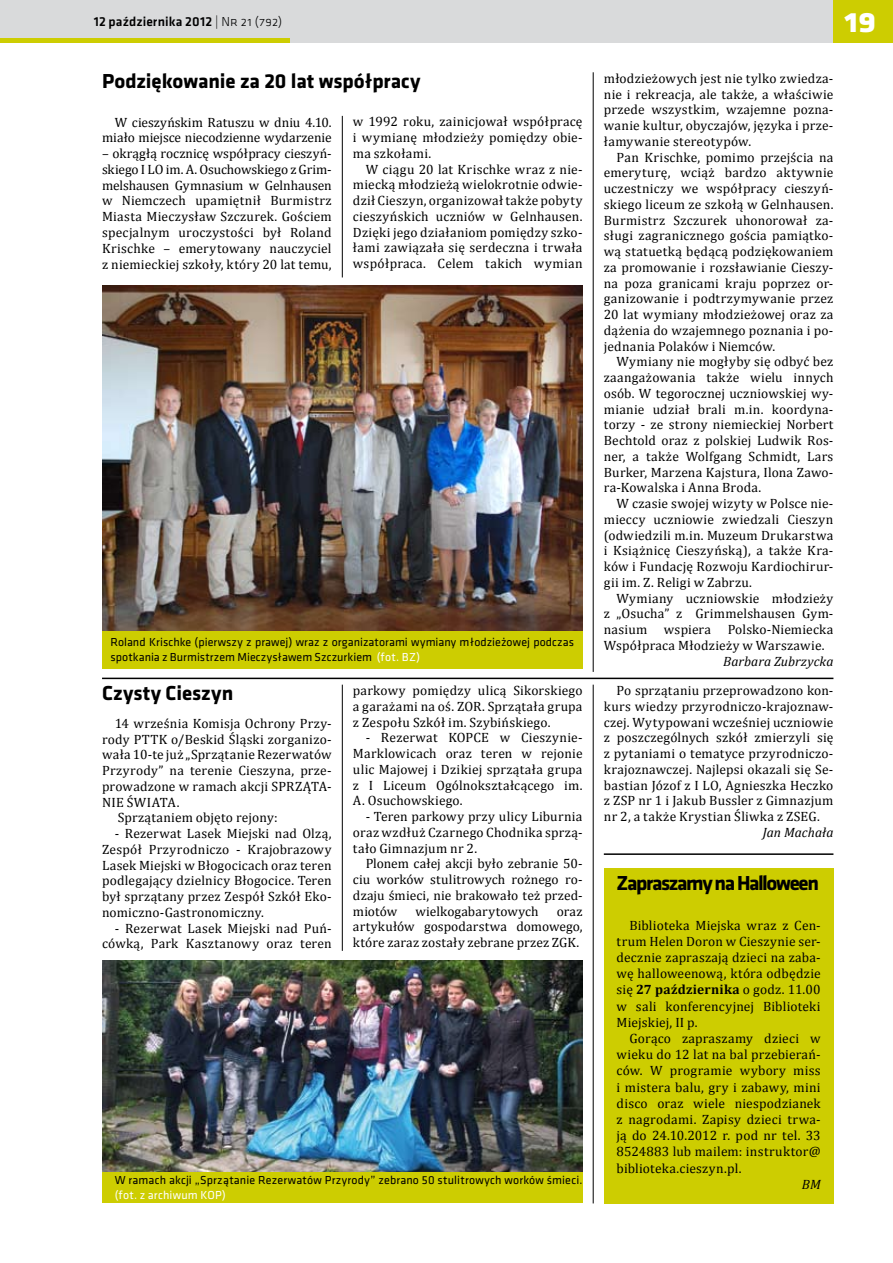
<style>
.page{position:relative;width:893px;height:1263px;background:#fff}
.page>*{position:absolute;margin:0;border:0;box-sizing:border-box;transform-origin:0 0}
.t1{font:700 36px "Klavika";color:#fff}
.t2{font:700 21px "Klavika";letter-spacing:-.005em;color:#000}
.t3{font:700 21px "Klavika";letter-spacing:-.065em;color:#000}
.t4{font:13.5px/15.8px "Cambria";letter-spacing:.015em;color:#000;text-align:justify}
.t5{font:13.5px/15.8px "Cambria";letter-spacing:-.005em;color:#000;text-align:right}
.t6{font:500 13.5px "Klavika";letter-spacing:.01em;color:#000}
.t7{font:italic 13.5px "Cambria";color:#000}
.t8{font:12px/14.4px "Klavika";letter-spacing:.01em;color:#000}
.t9{font:12px "Klavika";letter-spacing:.015em;color:#fff}
.s1{font-weight:300}
.s2{color:#fff}
.s3{font-weight:700}
</style>
<div class="page">
<div style="left:0;top:0;width:893px;height:43px;background:#d9dadb"></div>
<div style="left:833px;top:0;width:60px;height:43px;background:#cdcd01"></div>
<div style="left:0;top:38px;width:289px;height:5px;background:#cdcd01"></div>
<div style="left:604px;top:868px;width:229px;height:40px;background:#cdcd01"></div>
<img style="left:102px;top:286px;width:481px;height:345px">
<div style="left:102px;top:631px;width:481px;height:38px;background:#cdcd01"></div>
<img style="left:102px;top:960px;width:481px;height:212px">
<div style="left:604px;top:903px;width:229px;height:300px;background:#cdcd01"></div>
<hr style="left:102px;top:678px;width:731px;height:1px;background:#000">
<hr style="left:342px;top:116px;width:1px;height:161px;background:#000">
<hr style="left:593px;top:72px;width:1px;height:600px;background:#000">
<div style="left:102px;top:1172px;width:481px;height:31px;background:#cdcd01"></div>
<hr style="left:342px;top:685px;width:1px;height:266px;background:#000">
<hr style="left:593px;top:685px;width:1px;height:518px;background:#000">
<hr style="left:604px;top:853px;width:229px;height:2px;background:#000">
<p class="t6" style="left:94px;top:13px;width:190px">12 października 2012 <span class="s1">| Nr 21 (792)</span></p>
<h1 class="t1" style="left:844px;top:-6px;width:30px">19</h1>
<h2 class="t2" style="left:102px;top:66px;width:320px">Podziękowanie za 20 lat współpracy</h2>
<p class="t5" style="left:102px;top:114px;width:231px">W cieszyńskim Ratuszu w dniu 4.10. miało miejsce niecodzienne wydarzenie</p>
<p class="t4" style="left:102px;top:146px;width:231px">– okrągłą rocznicę współpracy cieszyń&shy;skiego I LO im. A. Osuchowskiego z Grim&shy;melshausen Gymnasium w Gelnhausen w Niemczech upamiętnił Burmistrz Miasta Mieczysław Szczurek. Gościem specjalnym uroczystości był Roland Krischke – emerytowany nauczyciel z niemieckiej szkoły, który 20 lat temu,</p>
<p class="t4" style="left:353px;top:114px;width:231px">w 1992 roku, zainicjował współpracę i wymianę młodzieży pomiędzy obie&shy;ma szkołami.</p>
<p class="t4" style="left:353px;top:161px;width:231px;text-indent:13px">W ciągu 20 lat Krischke wraz z nie&shy;miecką młodzieżą wielokrotnie odwie&shy;dził Cieszyn, organizował także pobyty cieszyńskich uczniów w Gelnhausen.<br>Dzięki jego działaniom pomiędzy szko&shy;łami zawiązała się serdeczna i trwała współpraca. Celem takich wymian</p>
<p class="t8" style="left:111px;top:635px;width:465px">Roland Krischke (pierwszy z prawej) wraz z organizatorami wymiany młodzieżowej podczas spotkania z Burmistrzem Mieczysławem Szczurkiem <span class="s2">(fot. BZ)</span></p>
<h2 class="t2" style="left:102px;top:678px;width:133px">Czysty Cieszyn</h2>
<p class="t4" style="left:115px;top:715px;width:218px">14 września Komisja Ochrony Przy-</p>
<p class="t4" style="left:102px;top:731px;width:231px">rody PTTK o/Beskid Śląski zorganizo-</p>
<p class="t4" style="left:102px;top:747px;width:231px">wała 10-te już „Sprzątanie Rezerwatów</p>
<p class="t4" style="left:102px;top:762px;width:231px">Przyrody” na terenie Cieszyna, prze-</p>
<p class="t4" style="left:102px;top:778px;width:231px">prowadzone w ramach akcji SPRZĄTA-</p>
<p class="t4" style="left:102px;top:794px;width:79px">NIE ŚWIATA.</p>
<p class="t4" style="left:118px;top:810px;width:161px">Sprzątaniem objęto rejony:</p>
<p class="t4" style="left:102px;top:825px;width:231px;text-indent:13px">- Rezerwat Lasek Miejski nad Olzą, Zespół Przyrodniczo - Krajobrazowy Lasek Miejski w Błogocicach oraz teren podlegający dzielnicy Błogocice. Teren był sprzątany przez Zespół Szkół Eko&shy;nomiczno-Gastronomiczny.</p>
<p class="t4" style="left:102px;top:920px;width:231px;text-align:right">- Rezerwat Lasek Miejski nad Puń&shy;cówką, Park Kasztanowy oraz teren</p>
<p class="t4" style="left:353px;top:683px;width:231px">parkowy pomiędzy ulicą Sikorskiego a garażami na oś. ZOR. Sprzątała grupa z Zespołu Szkół im. Szybińskiego.</p>
<p class="t4" style="left:353px;top:730px;width:231px;text-indent:13px">- Rezerwat KOPCE w Cieszynie-Marklowicach oraz teren w rejonie ulic Majowej i Dzikiej sprzątała grupa z I Liceum Ogólnokształcącego im.<br>A. Osuchowskiego.</p>
<p class="t4" style="left:353px;top:809px;width:231px;text-indent:13px">- Teren parkowy przy ulicy Liburnia oraz wzdłuż Czarnego Chodnika sprzą&shy;tało Gimnazjum nr 2.</p>
<p class="t4" style="left:353px;top:856px;width:231px;text-indent:13px">Plonem całej akcji było zebranie 50- ciu worków stulitrowych rożnego ro&shy;dzaju śmieci, nie brakowało też przed&shy;miotów</p>
<p class="t4" style="left:415px;top:903px;width:125px">wielkogabarytowych</p>
<p class="t4" style="left:353px;top:903px;width:231px;text-indent:204px">oraz artykułów gospodarstwa domowego, które zaraz zostały zebrane przez ZGK.</p>
<p class="t8" style="left:115px;top:1172px;width:469px">W ramach akcji „Sprzątanie Rezerwatów Przyrody” zebrano 50 stulitrowych worków śmieci.</p>
<p class="t9" style="left:115px;top:1187px;width:112px">(fot. z archiwum KOP)</p>
<p class="t4" style="left:604px;top:70px;width:231px">młodzieżowych jest nie tylko zwiedza&shy;nie i rekreacja, ale także, a właściwie przede wszystkim, wzajemne pozna&shy;wanie kultur, obyczajów, języka i prze&shy;łamywanie stereotypów.</p>
<p class="t4" style="left:604px;top:149px;width:231px;text-indent:13px">Pan Krischke, pomimo przejścia na emeryturę, wciąż bardzo aktywnie uczestniczy we współpracy cieszyń&shy;skiego liceum ze szkołą w Gelnhausen.<br>Burmistrz Szczurek uhonorował za&shy;sługi zagranicznego gościa pamiątko&shy;wą statuetką będącą podziękowaniem za promowanie i rozsławianie Cieszy&shy;na poza granicami kraju poprzez or&shy;ganizowanie i podtrzymywanie przez 20 lat wymiany młodzieżowej oraz za dążenia do wzajemnego poznania i po&shy;jednania Polaków i Niemców.</p>
<p class="t4" style="left:604px;top:354px;width:231px;text-indent:13px">Wymiany nie mogłyby się odbyć bez zaangażowania także wielu innych osób. W tegorocznej uczniowskiej wy&shy;mianie udział brali m.in. koordyna&shy;torzy - ze strony niemieckiej Norbert Bechtold oraz z polskiej Ludwik Ros&shy;ner, a także Wolfgang Schmidt, Lars Burker, Marzena Kajstura, Ilona Zawo&shy;ra-Kowalska i Anna Broda.</p>
<p class="t4" style="left:604px;top:496px;width:231px;text-indent:13px">W czasie swojej wizyty w Polsce nie&shy;mieccy uczniowie zwiedzali Cieszyn (odwiedzili m.in. Muzeum Drukarstwa i Książnicę Cieszyńską), a także Kra&shy;ków i Fundację Rozwoju Kardiochirur&shy;gii im. Z. Religi w Zabrzu.</p>
<p class="t4" style="left:604px;top:590px;width:231px;text-indent:13px">Wymiany uczniowskie młodzieży z „Osucha” z Grimmelshausen Gym&shy;nasium wspiera Polsko-Niemiecka Współpraca Młodzieży w Warszawie.</p>
<p class="t7" style="left:723px;top:653px;width:112px">Barbara Zubrzycka</p>
<p class="t4" style="left:604px;top:683px;width:231px;text-indent:13px">Po sprzątaniu przeprowadzono kon&shy;kurs wiedzy przyrodniczo-krajoznaw&shy;czej. Wytypowani wcześniej uczniowie z poszczególnych szkół zmierzyli się z pytaniami o tematyce przyrodniczo&shy;krajoznawczej. Najlepsi okazali się Se&shy;bastian Józof z I LO, Agnieszka Heczko z ZSP nr 1 i Jakub Bussler z Gimnazjum nr 2, a także Krystian Śliwka z ZSEG.</p>
<p class="t7" style="left:763px;top:824px;width:72px">Jan Machała</p>
<h2 class="t3" style="left:617px;top:868px;width:204px">Zapraszamy na Halloween</h2>
<p class="t4" style="left:617px;top:917px;width:206px;line-height:16.2px;text-indent:13px">Biblioteka Miejska wraz z Cen&shy;trum Helen Doron w Cieszynie ser&shy;decznie zapraszają dzieci na zaba&shy;wę halloweenową, która odbędzie się <span class="s3">27 października</span> o godz. 11.00 w sali konferencyjnej Biblioteki Miejskiej, II p.</p>
<p class="t4" style="left:617px;top:1030px;width:206px;line-height:16.2px;text-indent:13px">Gorąco zapraszamy dzieci w wieku do 12 lat na bal przebierań&shy;ców. W programie wybory miss i mistera balu, gry i zabawy, mini disco oraz wiele niespodzianek z nagrodami. Zapisy dzieci trwa&shy;ją do 24.10.2012 r. pod nr tel. 33<br>8524883 lub mailem: instruktor@ biblioteka.cieszyn.pl.</p>
<p class="t7" style="left:802px;top:1176px;width:20px">BM</p>
</div>
